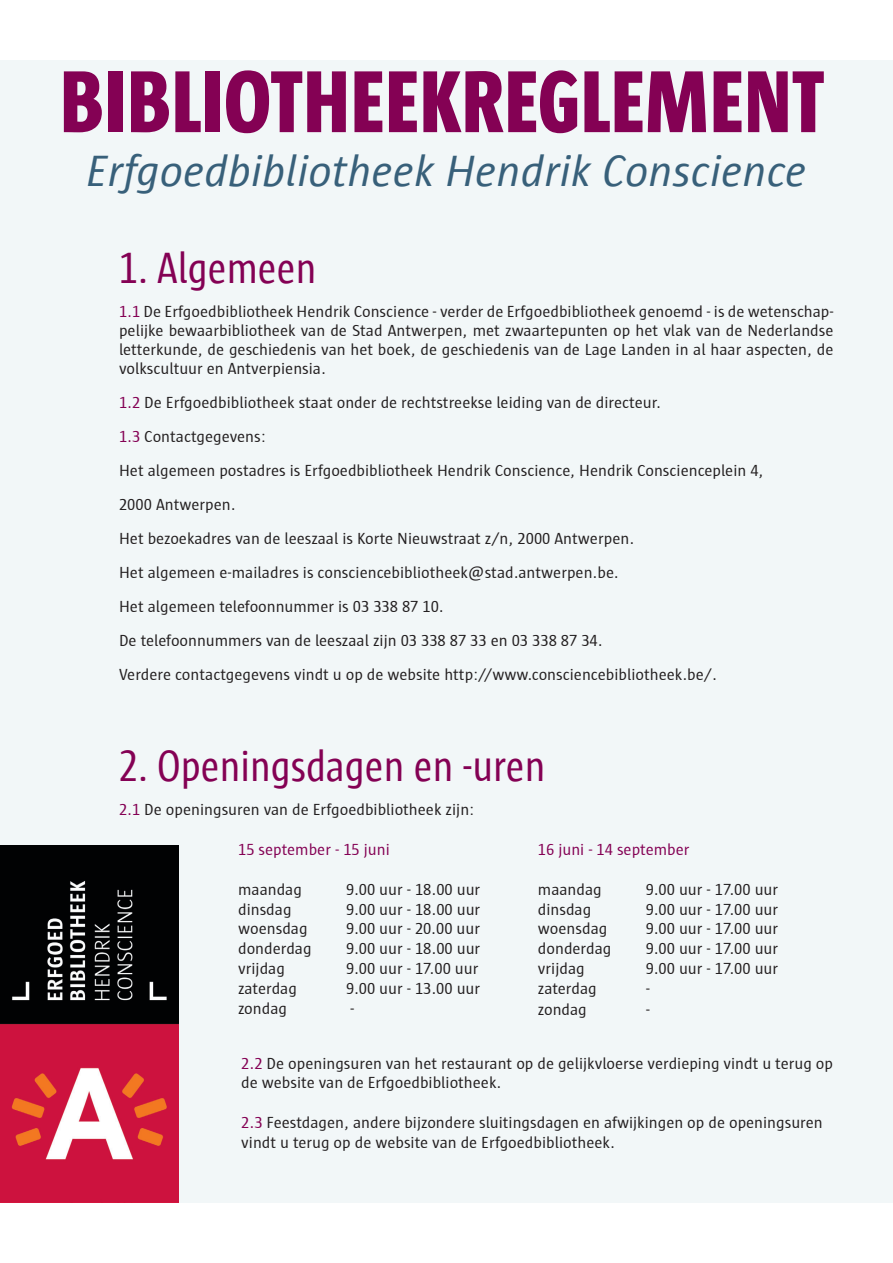
<style>
.page{position:relative;width:893px;height:1263px;background:#fff}
.page>*{position:absolute;margin:0;border:0;box-sizing:border-box;transform-origin:0 0}
.t1{font:800 90px "Sun Antwerpen Cd";color:#840154}
.t2{font:italic 45px "Sun Antwerpen";color:#38607a}
.t3{font:45px "Sun Antwerpen Cd";color:#840154}
.t4{font:16.5px/33.9px "Sun Antwerpen";color:#231f20}
.t5{font:16.5px "Sun Antwerpen";color:#840154}
.s1{color:#840154}
</style>
<div class="page">
<div style="left:0;top:60px;width:893px;height:1143px;background:#f2f7f8"></div>
<img style="left:0;top:846px;width:179px;height:357px">
<h1 class="t1" style="left:60px;top:51px;width:766px">BIBLIOTHEEKREGLEMENT</h1>
<h2 class="t2" style="left:86px;top:146px;width:722px">Erfgoedbibliotheek Hendrik Conscience</h2>
<h2 class="t3" style="left:119px;top:243px;width:199px">1. Algemeen</h2>
<p class="t4" style="left:119px;top:302px;width:716px;line-height:19px;text-align:justify"><span class="s1">1.1</span> De Erfgoedbibliotheek Hendrik Conscience - verder de Erfgoedbibliotheek genoemd - is de wetenschap&shy;pelijke bewaarbibliotheek van de Stad Antwerpen, met zwaartepunten op het vlak van de Nederlandse letterkunde, de geschiedenis van het boek, de geschiedenis van de Lage Landen in al haar aspecten, de volkscultuur en Antverpiensia.</p>
<p class="t4" style="left:119px;top:385px;width:646px"><span class="s1">1.2</span> De Erfgoedbibliotheek staat onder de rechtstreekse leiding van de directeur.<br><span class="s1">1.3</span> Contactgegevens:<br>Het algemeen postadres is Erfgoedbibliotheek Hendrik Conscience, Hendrik Conscienceplein 4, 2000 Antwerpen.<br>Het bezoekadres van de leeszaal is Korte Nieuwstraat z/n, 2000 Antwerpen.<br>Het algemeen e-mailadres is consciencebibliotheek@stad.antwerpen.be.<br>Het algemeen telefoonnummer is 03 338 87 10.<br>De telefoonnummers van de leeszaal zijn 03 338 87 33 en 03 338 87 34.<br>Verdere contactgegevens vindt u op de website http://www.consciencebibliotheek.be/.</p>
<h2 class="t3" style="left:119px;top:740px;width:428px">2. Openingsdagen en -uren</h2>
<p class="t4" style="left:119px;top:792px;width:357px"><span class="s1">2.1</span> De openingsuren van de Erfgoedbibliotheek zijn:</p>
<p class="t5" style="left:238px;top:840px;width:153px">15 september - 15 juni</p>
<p class="t4" style="left:238px;top:872px;width:65px">maandag</p>
<p class="t4" style="left:346px;top:872px;width:136px">9.00 uur - 18.00 uur</p>
<p class="t4" style="left:238px;top:892px;width:55px">dinsdag</p>
<p class="t4" style="left:346px;top:892px;width:136px">9.00 uur - 18.00 uur</p>
<p class="t4" style="left:238px;top:912px;width:71px">woensdag</p>
<p class="t4" style="left:346px;top:912px;width:135px">9.00 uur - 20.00 uur</p>
<p class="t4" style="left:238px;top:931px;width:75px">donderdag</p>
<p class="t4" style="left:346px;top:931px;width:136px">9.00 uur - 18.00 uur</p>
<p class="t4" style="left:238px;top:951px;width:48px">vrijdag</p>
<p class="t4" style="left:346px;top:951px;width:134px">9.00 uur - 17.00 uur</p>
<p class="t4" style="left:238px;top:971px;width:60px">zaterdag</p>
<p class="t4" style="left:346px;top:971px;width:136px">9.00 uur - 13.00 uur</p>
<p class="t4" style="left:238px;top:991px;width:50px">zondag</p>
<p class="t4" style="left:350px;top:991px;width:5px">-</p>
<p class="t5" style="left:538px;top:840px;width:153px">16 juni - 14 september</p>
<p class="t4" style="left:538px;top:872px;width:65px">maandag</p>
<p class="t4" style="left:646px;top:872px;width:134px">9.00 uur - 17.00 uur</p>
<p class="t4" style="left:538px;top:892px;width:55px">dinsdag</p>
<p class="t4" style="left:646px;top:892px;width:134px">9.00 uur - 17.00 uur</p>
<p class="t4" style="left:538px;top:912px;width:71px">woensdag</p>
<p class="t4" style="left:646px;top:912px;width:134px">9.00 uur - 17.00 uur</p>
<p class="t4" style="left:538px;top:931px;width:75px">donderdag</p>
<p class="t4" style="left:646px;top:931px;width:134px">9.00 uur - 17.00 uur</p>
<p class="t4" style="left:538px;top:951px;width:48px">vrijdag</p>
<p class="t4" style="left:646px;top:951px;width:134px">9.00 uur - 17.00 uur</p>
<p class="t4" style="left:538px;top:971px;width:60px">zaterdag</p>
<p class="t4" style="left:646px;top:971px;width:5px">-</p>
<p class="t4" style="left:538px;top:993px;width:50px">zondag</p>
<p class="t4" style="left:646px;top:993px;width:5px">-</p>
<p class="t4" style="left:241px;top:1053px;width:593px;line-height:19.8px"><span class="s1">2.2</span> De openingsuren van het restaurant op de gelijkvloerse verdieping vindt u terug op de website van de Erfgoedbibliotheek.</p>
<p class="t4" style="left:241px;top:1112px;width:583px;line-height:19.8px"><span class="s1">2.3</span> Feestdagen, andere bijzondere sluitingsdagen en afwijkingen op de openingsuren vindt u terug op de website van de Erfgoedbibliotheek.</p>
</div>
